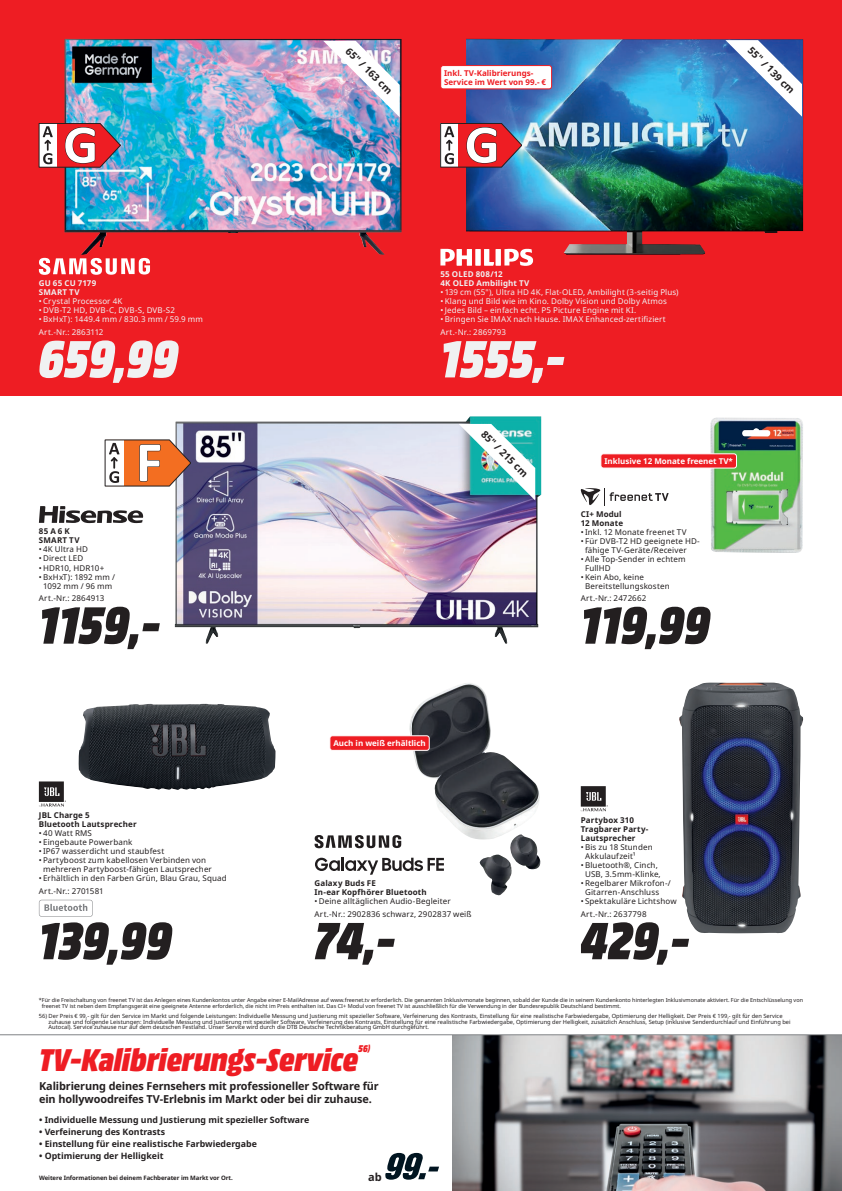
<style>
.page{position:relative;width:842px;height:1191px;background:#fff}
.page>*{position:absolute;margin:0;border:0;box-sizing:border-box;transform-origin:0 0}
.t1{font:55px "MM Headline Pro";color:#231f20}
.t2{font:55px "MM Headline Pro";color:#f0f1f2}
.t3{font:33px "MM Headline Pro";color:#ee1d23}
.t4{font:700 11px/13.2px "Noto Sans";letter-spacing:-.01em;color:#231f20}
.t5{font:10.3px "MM Headline Pro";color:#ee1d23}
.t6{font:700 10px "Noto Sans";color:#231f20}
.t7{font:700 8.8px "Noto Sans";color:#231f20}
.t8{font:8px/9px "Noto Sans";letter-spacing:.015em;color:#231f20}
.t9{font:8px/12.7px "Noto Sans";letter-spacing:.015em;color:#f0f1f2}
.t10{font:700 8px/9px "Noto Sans";letter-spacing:.015em;color:#231f20}
.t11{font:700 8px "Noto Sans";color:#fff}
.t12{font:700 8px/9px "Noto Sans";letter-spacing:.02em;color:#f0f1f2}
.t13{font:700 8px/9px "Noto Sans";color:#ee1d23}
.t14{font:700 6.1px "Noto Sans";letter-spacing:-.01em;color:#231f20}
.t15{font:5.7px/5.7px "Noto Sans";color:#231f20}
.t16{font:5.5px/5.5px "Noto Sans";color:#231f20}
</style>
<div class="page">
<div style="left:0;top:0;width:842px;height:395px;background:#ee1d23"></div>
<img style="left:64px;top:39px;width:338px;height:216px">
<svg style="left:39px;top:258px;width:111px;height:17px"></svg>
<svg style="left:39px;top:123px;width:83px;height:44px"></svg>
<img style="left:323px;top:41px;width:77px;height:76px">
<img style="left:466px;top:39px;width:337px;height:216px">
<svg style="left:440px;top:123px;width:82px;height:44px"></svg>
<svg style="left:440px;top:249px;width:93px;height:17px"></svg>
<div style="left:441px;top:66px;width:111px;height:23px;background:#fff;border-radius:3px"></div>
<div style="left:440px;top:65px;width:112px;height:24px;border:1px solid #ee1d23;border-radius:3px"></div>
<svg style="left:725px;top:40px;width:77px;height:77px;background:#769fce"></svg>
<img style="left:175px;top:416px;width:366px;height:227px">
<svg style="left:39px;top:506px;width:104px;height:17px"></svg>
<svg style="left:105px;top:440px;width:87px;height:46px"></svg>
<svg style="left:459px;top:424px;width:76px;height:76px"></svg>
<img style="left:78px;top:703px;width:198px;height:87px">
<svg style="left:39px;top:781px;width:27px;height:26px"></svg>
<svg style="left:39px;top:899px;width:54px;height:17px"></svg>
<img style="left:679px;top:682px;width:124px;height:251px">
<svg style="left:581px;top:786px;width:27px;height:25px"></svg>
<img style="left:710px;top:417px;width:93px;height:135px">
<svg style="left:581px;top:488px;width:88px;height:17px"></svg>
<div style="left:601px;top:454px;width:135px;height:14px;background:#ee1d23;border-radius:3px"></div>
<div style="left:601px;top:453px;width:136px;height:15px;border:1px solid #fff;border-radius:3px"></div>
<img style="left:452px;top:1035px;width:390px;height:156px">
<svg style="left:385px;top:1152px;width:54px;height:28px"></svg>
<hr style="left:0;top:1034px;width:842px;height:1px;background:#808285">
<img style="left:409px;top:683px;width:131px;height:156px">
<img style="left:479px;top:834px;width:62px;height:62px">
<svg style="left:315px;top:857px;width:129px;height:17px"></svg>
<svg style="left:315px;top:835px;width:86px;height:13px"></svg>
<div style="left:330px;top:736px;width:99px;height:14px;background:#ee1d23;border-radius:3px"></div>
<div style="left:330px;top:735px;width:99px;height:15px;border:1px solid #fff;border-radius:3px"></div>
<p class="t12" style="left:39px;top:279px;width:59px">GU 65 CU 7179<br>SMART TV</p>
<p class="t9" style="left:39px;top:295px;width:85px">•Crystal Processor 4K</p>
<p class="t9" style="left:39px;top:304px;width:138px">• DVB-T2 HD, DVB-C, DVB-S, DVB-S2</p>
<p class="t9" style="left:39px;top:313px;width:166px">•BxHxT): 1449.4 mm / 830.3 mm / 59.9 mm<br>Art.-Nr.: 2863112</p>
<h1 class="t2" style="left:39px;top:325px;width:141px">659,99</h1>
<p class="t10" style="left:39px;top:527px;width:42px">85 A 6 K<br>SMART TV</p>
<p class="t8" style="left:39px;top:545px;width:51px">• 4K Ultra HD</p>
<p class="t8" style="left:39px;top:554px;width:46px">• Direct LED</p>
<p class="t8" style="left:39px;top:563px;width:67px">• HDR10, HDR10+</p>
<p class="t8" style="left:39px;top:572px;width:78px;text-align:center">•BxHxT): 1892 mm /<br>1092 mm / 96 mm</p>
<p class="t8" style="left:39px;top:594px;width:67px">Art.-Nr.: 2864913</p>
<h1 class="t1" style="left:39px;top:591px;width:124px">1159,-</h1>
<p class="t10" style="left:39px;top:811px;width:99px">JBL Charge 5<br>Bluetooth Lautsprecher</p>
<p class="t8" style="left:39px;top:829px;width:55px">• 40 Watt RMS</p>
<p class="t8" style="left:39px;top:838px;width:95px">• Eingebaute Powerbank</p>
<p class="t8" style="left:39px;top:847px;width:127px">•IP67 wasserdicht und staubfest</p>
<p class="t8" style="left:43px;top:856px;width:170px;text-indent:-4px">• Partyboost zum kabellosen Verbinden von mehreren Partyboost-fähigen Lautsprecher</p>
<p class="t8" style="left:39px;top:872px;width:189px;line-height:12.7px">• Erhältlich in den Farben Grün, Blau Grau, Squad<br>Art.-Nr.: 2701581</p>
<h1 class="t1" style="left:39px;top:907px;width:135px">139,99</h1>
<p class="t6" style="left:352px;top:45px;width:62px;rotate:45deg">65" / 163 cm</p>
<p class="t13" style="left:444px;top:68px;width:104px">Inkl. TV-Kalibrierungs-<br>Service im Wert von 99.- €</p>
<p class="t6" style="left:754px;top:45px;width:62px;rotate:45deg">55" / 139 cm</p>
<p class="t12" style="left:440px;top:270px;width:90px">55 OLED 808/12<br>4K OLED Ambilight TV</p>
<p class="t9" style="left:440px;top:286px;width:240px">• 139 cm (55"), Ultra HD 4K, Flat-OLED, Ambilight (3-seitig Plus)</p>
<p class="t9" style="left:440px;top:295px;width:228px">• Klang und Bild wie im Kino. Dolby Vision und Dolby Atmos</p>
<p class="t9" style="left:440px;top:304px;width:197px">•Jedes Bild – einfach echt. P5 Picture Engine mit KI.</p>
<p class="t9" style="left:440px;top:313px;width:227px">•Bringen Sie IMAX nach Hause. IMAX Enhanced-zertifiziert<br>Art.-Nr.: 2869793</p>
<h1 class="t2" style="left:440px;top:325px;width:127px">1555,-</h1>
<p class="t6" style="left:487px;top:428px;width:62px;rotate:45deg">85" / 215 cm</p>
<p class="t11" style="left:604px;top:456px;width:130px">Inklusive 12 Monate freenet TV*</p>
<p class="t10" style="left:581px;top:509px;width:44px">CI+ Modul<br>12 Monate</p>
<p class="t8" style="left:581px;top:527px;width:107px">•Inkl. 12 Monate freenet TV</p>
<p class="t8" style="left:585px;top:536px;width:116px;text-indent:-4px">• Für DVB-T2 HD geeignete HD&shy;fähige TV-Geräte/Receiver</p>
<p class="t8" style="left:585px;top:554px;width:102px;text-indent:-4px">•Alle Top-Sender in echtem<br>FullHD</p>
<p class="t8" style="left:585px;top:572px;width:86px;text-indent:-4px">• Kein Abo, keine<br>Bereitstellungskosten</p>
<p class="t8" style="left:581px;top:594px;width:67px">Art.-Nr.: 2472662</p>
<h1 class="t1" style="left:581px;top:591px;width:131px">119,99</h1>
<p class="t11" style="left:333px;top:738px;width:94px">Auch in weiß erhältlich</p>
<p class="t10" style="left:315px;top:878px;width:114px">Galaxy Buds FE<br>In-ear Kopfhörer Bluetooth</p>
<p class="t8" style="left:315px;top:895px;width:158px;line-height:12.7px">• Deine alltäglichen Audio-Begleiter<br>Art.-Nr.: 2902836 schwarz, 2902837 weiß</p>
<h1 class="t1" style="left:315px;top:907px;width:83px">74,-</h1>
<p class="t10" style="left:581px;top:815px;width:69px">Partybox 310<br>Tragbarer Party-<br>Lautsprecher</p>
<p class="t8" style="left:585px;top:842px;width:69px;text-indent:-4px">•Bis zu 18 Stunden<br>Akkulaufzeit¹</p>
<p class="t8" style="left:581px;top:860px;width:81px;text-align:center">•Bluetooth®, Cinch,<br>USB, 3.5mm-Klinke,</p>
<p class="t8" style="left:585px;top:878px;width:87px;text-indent:-4px">•Regelbarer Mikrofon-/<br>Gitarren-Anschluss</p>
<p class="t8" style="left:581px;top:895px;width:97px;line-height:12.7px">• Spektakuläre Lichtshow<br>Art.-Nr.: 2637798</p>
<h1 class="t1" style="left:581px;top:907px;width:111px">429,-</h1>
<p class="t16" style="left:42px;top:997px;width:763px;text-indent:-3px">*Für die Freischaltung von freenet TV ist das Anlegen eines Kundenkontos unter Angabe einer E-MailAdresse auf www.freenet.tv erforderlich. Die genannten Inklusivmonate beginnen, sobald der Kunde die in seinem Kundenkonto hinterlegten Inklusivmonate aktiviert. Für die Entschlüsselung von freenet TV ist neben dem Empfangsgerät eine geeignete Antenne erforderlich, die nicht im Preis enthalten ist. Das CI+ Modul von freenet TV ist ausschließlich für die Verwendung in der Bundesrepublik Deutschland bestimmt.</p>
<p class="t15" style="left:49px;top:1013px;width:743px;text-indent:-10px">56) Der Preis € 99,- gilt für den Service im Markt und folgende Leistungen: Individuelle Messung und Justierung mit spezieller Software, Verfeinerung des Kontrasts, Einstellung für eine realistische Farbwiedergabe, Optimierung der Helligkeit. Der Preis € 199,- gilt für den Service zuhause und folgende Leistungen: Individuelle Messung und Justierung mit spezieller Software, Verfeinerung des Kontrasts, Einstellung für eine realistische Farbwiedergabe, Optimierung der Helligkeit, zusätzlich Anschluss, Setup (inklusive Senderdurchlauf und Einführung bei<br>Autocal). Service zuhause nur auf dem deutschen Festland. Unser Service wird durch die DTB Deutsche Technikberatung GmbH durchgeführt.</p>
<h2 class="t3" style="left:39px;top:1039px;width:321px">TV-Kalibrierungs-Service</h2>
<p class="t5" style="left:358px;top:1042px;width:13px">56)</p>
<h3 class="t4" style="left:39px;top:1079px;width:341px">Kalibrierung deines Fernsehers mit professioneller Software für ein hollywoodreifes TV-Erlebnis im Markt oder bei dir zuhause.</h3>
<p class="t7" style="left:39px;top:1114px;width:272px">• Individuelle Messung und Justierung mit spezieller Software</p>
<p class="t7" style="left:39px;top:1127px;width:128px">• Verfeinerung des Kontrasts</p>
<p class="t7" style="left:39px;top:1139px;width:219px">• Einstellung für eine realistische Farbwiedergabe</p>
<p class="t7" style="left:39px;top:1151px;width:126px">• Optimierung der Helligkeit</p>
<p class="t14" style="left:39px;top:1174px;width:195px">Weitere Informationen bei deinem Fachberater im Markt vor Ort.</p>
<h3 class="t4" style="left:368px;top:1170px;width:15px">ab</h3>
</div>
